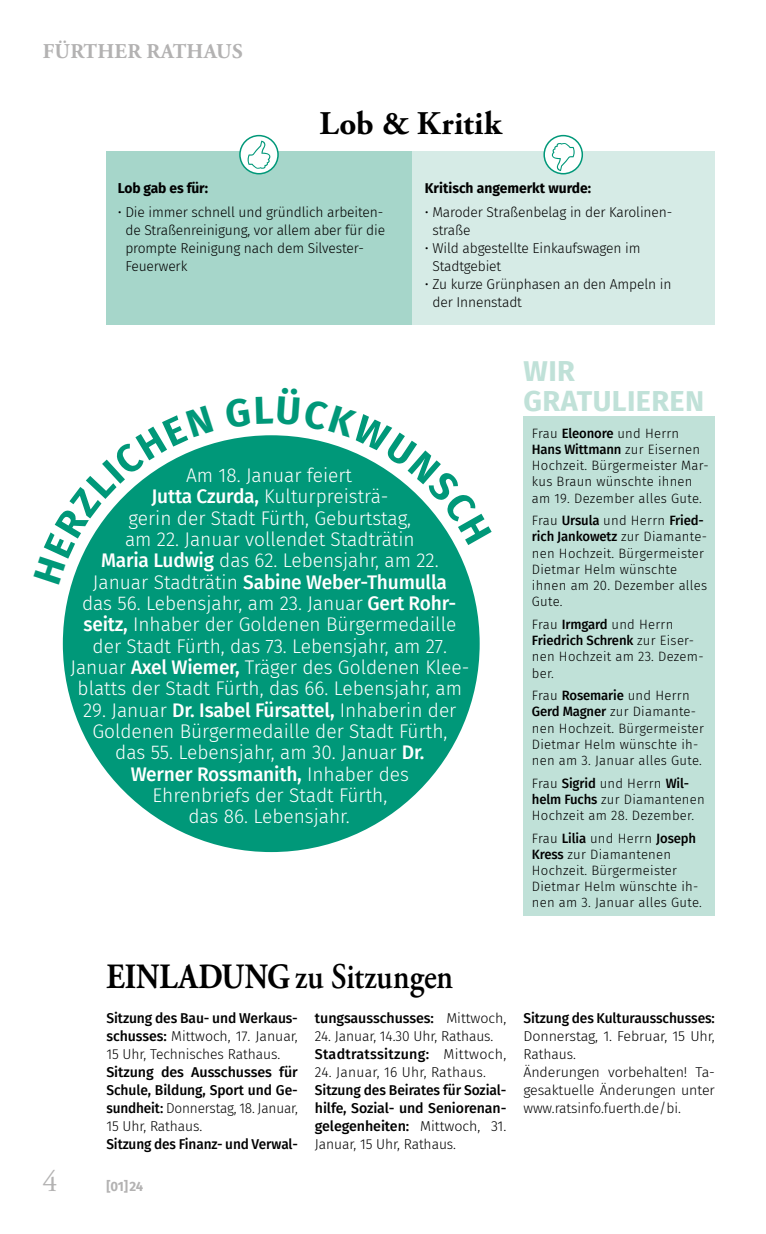
<style>
.page{position:relative;width:766px;height:1234px;background:#fff}
.page>*{position:absolute;margin:0;border:0;box-sizing:border-box;transform-origin:0 0}
.t1{font:600 36px "Adobe Garamond Pro";color:#000;scale:.86 1}
.t2{font:700 33px "Adobe Garamond Pro";letter-spacing:.015em;color:#000}
.t3{font:30px "Adobe Garamond Pro";color:#b3b2b2}
.t4{font:700 28.8px/30.2px "Fira Sans";letter-spacing:.015em;color:#c0e1d8}
.Rubrikheadline_grau_lb{font:700 21px "Adobe Garamond Pro";letter-spacing:.015em;color:#b3b2b2}
.Fließtext_Fira_leicht_zentriert_weiß{font:300 19.65px/21.3px "Fira Sans";color:#fff;text-align:center}
.Fließtext_Fira_leicht{font:300 14.25px/17.9px "Fira Sans";letter-spacing:-.01em;color:#000}
.Fließtext_Fira_leicht-2{font:500 14.25px/17.9px "Fira Sans";letter-spacing:-.005em;color:#000;text-align:justify}
.Fließtext_Fira_leicht_links{font:700 14.25px "Fira Sans";color:#000}
.Fließtext_Fira_leicht-3{font:500 14.25px "Fira Sans";letter-spacing:-.005em;color:#000;scale:.95 1}
.Fließtext_Fira_leicht-4{font:500 14.25px "Fira Sans";letter-spacing:.02em;color:#000}
.Fließtext_Fira_leicht-5{font:300 14.25px "Fira Sans";letter-spacing:.02em;color:#000}
.Fließtext_Fira_leicht-6{font:300 13.5px/16.2px "Fira Sans";letter-spacing:.02em;color:#000}
.t5{font:700 13.5px "Fira Sans";color:#b3b2b2}
.s1{font-weight:500}
.s2{font-weight:700;font-size:35.4px}
.s3{font-weight:300}
</style>
<div class="page">
<div style="left:411px;top:151px;width:303px;height:173px;background:#d6ebe6"></div>
<div style="left:106px;top:151px;width:305px;height:173px;background:#a6d6ca"></div>
<div style="left:544px;top:136px;width:38px;height:38px;background:#fff;border-radius:50%"></div>
<div style="left:543px;top:135px;width:40px;height:39px;border:2px solid #009879;border-radius:50%"></div>
<svg style="left:551px;top:143px;width:23px;height:28px"></svg>
<svg style="left:240px;top:136px;width:38px;height:38px"></svg>
<div style="left:239px;top:135px;width:40px;height:39px;border:2px solid #009879;border-radius:50%"></div>
<svg style="left:247px;top:141px;width:23px;height:28px"></svg>
<div style="left:523px;top:416px;width:191px;height:499px;background:#c0e1d8"></div>
<div style="left:63px;top:435px;width:416px;height:416px;background:#009879;border-radius:50%"></div>
<svg style="left:71px;top:443px;width:142px;height:141px"></svg>
<svg style="left:256px;top:435px;width:199px;height:110px"></svg>
<p class="Rubrikheadline_grau_lb" style="left:43px;top:39px;width:201px">FÜRTHER RATHAUS</p>
<p class="t2" style="left:319px;top:104px;width:184px">Lob &amp; Kritik</p>
<p class="Fließtext_Fira_leicht_links" style="left:118px;top:176px;width:92px">Lob gab es für:</p>
<p class="Fließtext_Fira_leicht" style="left:125px;top:203px;width:261px;text-indent:-8px">• Die immer schnell und gründlich arbeiten&shy;de Straßenreinigung, vor allem aber für die prompte Reinigung nach dem Silvester-Feuerwerk</p>
<p class="Fließtext_Fira_leicht_links" style="left:425px;top:176px;width:168px">Kritisch angemerkt wurde:</p>
<p class="Fließtext_Fira_leicht" style="left:432px;top:203px;width:239px;text-indent:-8px">• Maroder Straßenbelag in der Karolinen&shy;straße</p>
<p class="Fließtext_Fira_leicht" style="left:432px;top:239px;width:209px;text-indent:-8px">• Wild abgestellte Einkaufswagen im<br>Stadtgebiet</p>
<p class="Fließtext_Fira_leicht" style="left:432px;top:275px;width:240px;text-indent:-8px">• Zu kurze Grünphasen an den Ampeln in der Innenstadt</p>
<p class="t4" style="left:523px;top:353px;width:182px">WIR<br>GRATULIEREN</p>
<p class="Fließtext_Fira_leicht_zentriert_weiß" style="left:70px;top:464px;width:400px">Am 18. Januar feiert<br><span class="s1">Jutta Czurda,</span> Kulturpreisträ-<br>gerin der Stadt Fürth, Geburtstag,<br>am 22. Januar vollendet Stadträtin<br><span class="s1">Maria Ludwig</span> das 62. Lebensjahr, am 22.<br>Januar Stadträtin <span class="s1">Sabine Weber-Thumulla<br></span>das 56. Lebensjahr, am 23. Januar <span class="s1">Gert Rohr&shy;seitz,</span> Inhaber der Goldenen Bürgermedaille der Stadt Fürth, das 73. Lebensjahr, am 27.<br>Januar <span class="s1">Axel Wiemer,</span> Träger des Goldenen Klee&shy;blatts der Stadt Fürth, das 66. Lebensjahr, am</p>
<p class="Fließtext_Fira_leicht_zentriert_weiß" style="left:83px;top:699px;width:374px">29. Januar <span class="s1">Dr. Isabel Fürsattel,</span> Inhaberin der Goldenen Bürgermedaille der Stadt Fürth, das 55. Lebensjahr, am 30. Januar <span class="s1">Dr.<br>Werner Rossmanith,</span> Inhaber des Ehrenbriefs der Stadt Fürth,<br>das 86. Lebensjahr.</p>
<p class="Fließtext_Fira_leicht-6" style="left:531px;top:425px;width:178px">Frau <span class="s1">Eleonore</span> und Herrn<br><span class="s1">Hans Wittmann</span> zur Eisernen<br>Hochzeit. Bürgermeister Mar&shy;kus Braun wünschte ihnen am 19. Dezember alles Gute.</p>
<p class="Fließtext_Fira_leicht-6" style="left:531px;top:512px;width:177px">Frau <span class="s1">Ursula</span> und Herrn <span class="s1">Fried&shy;rich Jankowetz</span> zur Diamante&shy;nen Hochzeit. Bürgermeister<br>Dietmar Helm wünschte ihnen am 20. Dezember alles<br>Gute.</p>
<p class="Fließtext_Fira_leicht-6" style="left:531px;top:616px;width:173px">Frau <span class="s1">Irmgard</span> und Herrn<br><span class="s1">Friedrich Schrenk</span> zur Eiser&shy;nen Hochzeit am 23. Dezem&shy;ber.</p>
<p class="Fließtext_Fira_leicht-6" style="left:531px;top:687px;width:174px">Frau <span class="s1">Rosemarie</span> und Herrn<br><span class="s1">Gerd Magner</span> zur Diamante&shy;nen Hochzeit. Bürgermeister<br>Dietmar Helm wünschte ih&shy;nen am 3. Januar alles Gute.</p>
<p class="Fließtext_Fira_leicht-6" style="left:531px;top:774px;width:174px">Frau <span class="s1">Sigrid</span> und Herrn <span class="s1">Wil&shy;helm Fuchs</span> zur Diamantenen<br>Hochzeit am 28. Dezember.</p>
<p class="Fließtext_Fira_leicht-6" style="left:531px;top:829px;width:171px">Frau <span class="s1">Lilia</span> und Herrn <span class="s1">Joseph<br>Kress</span> zur Diamantenen<br>Hochzeit. Bürgermeister<br>Dietmar Helm wünschte ih&shy;nen am 3. Januar alles Gute.</p>
<p class="t1" style="left:107px;top:955px;width:404px"><span class="s2">EINLADUNG</span> zu Sitzungen</p>
<p class="Fließtext_Fira_leicht" style="left:106px;top:1009px;width:193px;text-align:justify"><span class="s1">Sitzung des Bau- und Werkaus&shy;schusses:</span> Mittwoch, 17. Januar, 15 Uhr, Technisches Rathaus.</p>
<p class="Fließtext_Fira_leicht-2" style="left:106px;top:1062px;width:193px">Sitzung des Ausschusses für Schule, Bildung, Sport und Ge&shy;sundheit: <span class="s3">Donnerstag, 18. Januar, 15 Uhr, Rathaus.</span></p>
<p class="Fließtext_Fira_leicht-3" style="left:106px;top:1132px;width:203px">Sitzung des Finanz- und Verwal-</p>
<h3 class="t3" style="left:43px;top:1163px;width:16px">4</h3>
<p class="t5" style="left:106px;top:1174px;width:38px">[01]24</p>
<p class="Fließtext_Fira_leicht-2" style="left:315px;top:1008px;width:193px">tungsausschusses: <span class="s3">Mittwoch,</span></p>
<p class="Fließtext_Fira_leicht" style="left:315px;top:1027px;width:180px">24. Januar, 14.30 Uhr, Rathaus.</p>
<p class="Fließtext_Fira_leicht-4" style="left:315px;top:1042px;width:193px">Stadtratssitzung: <span class="s3">Mittwoch,</span></p>
<p class="Fließtext_Fira_leicht-5" style="left:315px;top:1061px;width:172px">24. Januar, 16 Uhr, Rathaus.</p>
<p class="Fließtext_Fira_leicht-2" style="left:315px;top:1080px;width:193px">Sitzung des Beirates für Sozial&shy;hilfe, Sozial- und Seniorenan&shy;gelegenheiten: <span class="s3">Mittwoch, 31.<br>Januar, 15 Uhr, Rathaus.</span></p>
<p class="Fließtext_Fira_leicht" style="left:523px;top:1009px;width:193px;text-align:justify"><span class="s1">Sitzung des Kulturausschusses:<br></span>Donnerstag, 1. Februar, 15 Uhr, Rathaus.</p>
<p class="Fließtext_Fira_leicht" style="left:523px;top:1062px;width:193px;text-align:justify">Änderungen vorbehalten! Ta&shy;gesaktuelle Änderungen unter www.ratsinfo.fuerth.de/bi.</p>
</div>
